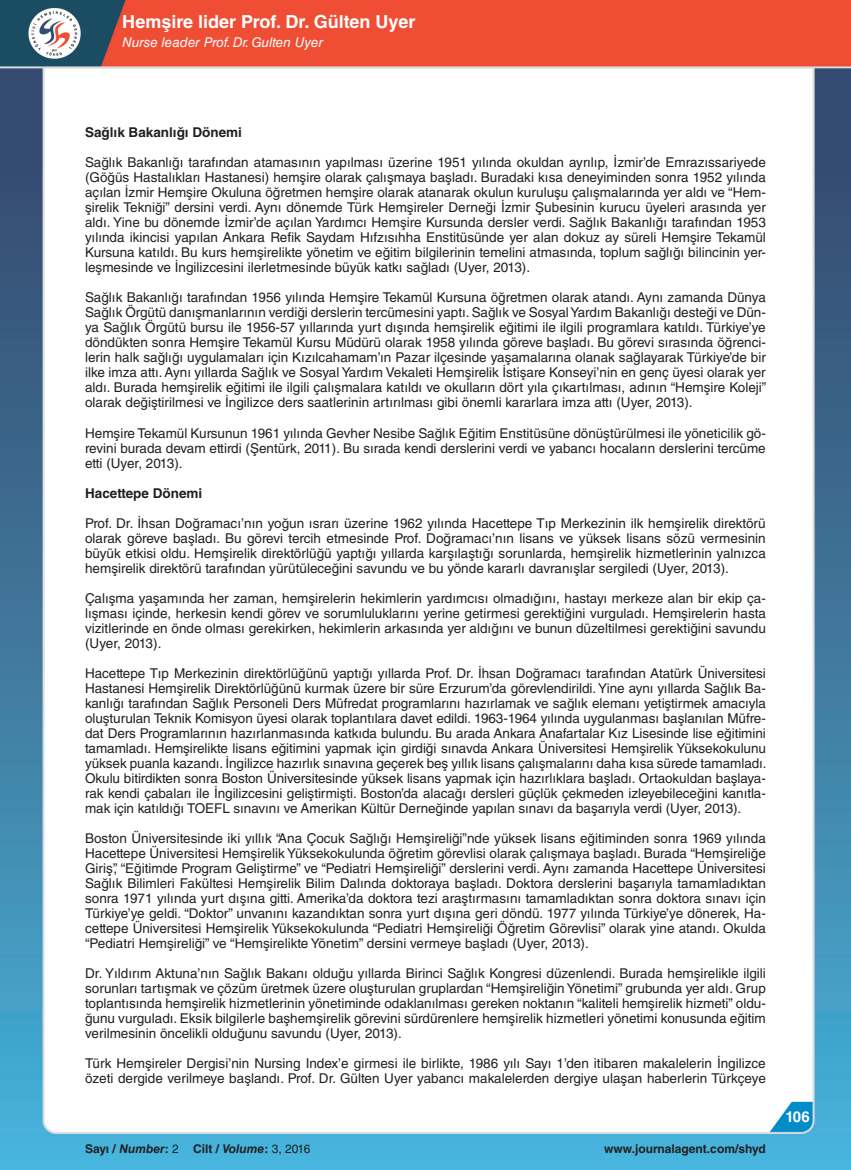
<style>
.page{position:relative;width:851px;height:1170px;background:#fff}
.page>*{position:absolute;margin:0;border:0;box-sizing:border-box;transform-origin:0 0}
.t1{font:700 18px "Helvetica LT Std";color:#fff}
.t2{font:700 15px "Helvetica LT Std";color:#fff}
.t3{font:13.5px/15px "Helvetica LT Std";color:#231f20;text-align:justify}
.t4{font:700 13.5px "Helvetica LT Std";color:#231f20}
.t5{font:italic 13.5px "Helvetica LT Std";color:#fff}
.t6{font:700 12px "Helvetica LT Std";color:#231f20}
.s1{font-style:italic}
.s2{font-weight:400}
</style>
<div class="page">
<img style="left:0;top:0;width:850px;height:1169px">
<p class="t1" style="left:122px;top:10px;width:294px">Hemşire lider Prof. Dr. Gülten Uyer</p>
<p class="t5" style="left:122px;top:35px;width:202px">Nurse leader Prof. Dr. Gulten Uyer</p>
<p class="t4" style="left:85px;top:124px;width:158px">Sağlık Bakanlığı Dönemi</p>
<p class="t3" style="left:85px;top:155px;width:682px">Sağlık Bakanlığı tarafından atamasının yapılması üzerine 1951 yılında okuldan ayrılıp, İzmir’de Emrazıssariyede (Göğüs Hastalıkları Hastanesi) hemşire olarak çalışmaya başladı. Buradaki kısa deneyiminden sonra 1952 yılında açılan İzmir Hemşire Okuluna öğretmen hemşire olarak atanarak okulun kuruluşu çalışmalarında yer aldı ve “Hem&shy;şirelik Tekniği” dersini verdi. Aynı dönemde Türk Hemşireler Derneği İzmir Şubesinin kurucu üyeleri arasında yer aldı. Yine bu dönemde İzmir’de açılan Yardımcı Hemşire Kursunda dersler verdi. Sağlık Bakanlığı tarafından 1953 yılında ikincisi yapılan Ankara Refik Saydam Hıfzısıhha Enstitüsünde yer alan dokuz ay süreli Hemşire Tekamül Kursuna katıldı. Bu kurs hemşirelikte yönetim ve eğitim bilgilerinin temelini atmasında, toplum sağlığı bilincinin yer&shy;leşmesinde ve İngilizcesini ilerletmesinde büyük katkı sağladı (Uyer, 2013).</p>
<p class="t3" style="left:85px;top:290px;width:682px">Sağlık Bakanlığı tarafından 1956 yılında Hemşire Tekamül Kursuna öğretmen olarak atandı. Aynı zamanda Dünya Sağlık Örgütü danışmanlarının verdiği derslerin tercümesini yaptı. Sağlık ve Sosyal Yardım Bakanlığı desteği ve Dün&shy;ya Sağlık Örgütü bursu ile 1956-57 yıllarında yurt dışında hemşirelik eğitimi ile ilgili programlara katıldı. Türkiye’ye döndükten sonra Hemşire Tekamül Kursu Müdürü olarak 1958 yılında göreve başladı. Bu görevi sırasında öğrenci&shy;lerin halk sağlığı uygulamaları için Kızılcahamam’ın Pazar ilçesinde yaşamalarına olanak sağlayarak Türkiye’de bir ilke imza attı. Aynı yıllarda Sağlık ve Sosyal Yardım Vekaleti Hemşirelik İstişare Konseyi’nin en genç üyesi olarak yer aldı. Burada hemşirelik eğitimi ile ilgili çalışmalara katıldı ve okulların dört yıla çıkartılması, adının “Hemşire Koleji” olarak değiştirilmesi ve İngilizce ders saatlerinin artırılması gibi önemli kararlara imza attı (Uyer, 2013).</p>
<p class="t3" style="left:85px;top:425px;width:682px">Hemşire Tekamül Kursunun 1961 yılında Gevher Nesibe Sağlık Eğitim Enstitüsüne dönüştürülmesi ile yöneticilik gö&shy;revini burada devam ettirdi (Şentürk, 2011). Bu sırada kendi derslerini verdi ve yabancı hocaların derslerini tercüme etti (Uyer, 2013).</p>
<p class="t4" style="left:85px;top:484px;width:119px">Hacettepe Dönemi</p>
<p class="t3" style="left:85px;top:515px;width:682px">Prof. Dr. İhsan Doğramacı’nın yoğun ısrarı üzerine 1962 yılında Hacettepe Tıp Merkezinin ilk hemşirelik direktörü olarak göreve başladı. Bu görevi tercih etmesinde Prof. Doğramacı’nın lisans ve yüksek lisans sözü vermesinin büyük etkisi oldu. Hemşirelik direktörlüğü yaptığı yıllarda karşılaştığı sorunlarda, hemşirelik hizmetlerinin yalnızca hemşirelik direktörü tarafından yürütüleceğini savundu ve bu yönde kararlı davranışlar sergiledi (Uyer, 2013).</p>
<p class="t3" style="left:85px;top:590px;width:682px">Çalışma yaşamında her zaman, hemşirelerin hekimlerin yardımcısı olmadığını, hastayı merkeze alan bir ekip ça&shy;lışması içinde, herkesin kendi görev ve sorumluluklarını yerine getirmesi gerektiğini vurguladı. Hemşirelerin hasta vizitlerinde en önde olması gerekirken, hekimlerin arkasında yer aldığını ve bunun düzeltilmesi gerektiğini savundu (Uyer, 2013).</p>
<p class="t3" style="left:85px;top:665px;width:683px">Hacettepe Tıp Merkezinin direktörlüğünü yaptığı yıllarda Prof. Dr. İhsan Doğramacı tarafından Atatürk Üniversitesi Hastanesi Hemşirelik Direktörlüğünü kurmak üzere bir süre Erzurum’da görevlendirildi. Yine aynı yıllarda Sağlık Ba&shy;kanlığı tarafından Sağlık Personeli Ders Müfredat programlarını hazırlamak ve sağlık elemanı yetiştirmek amacıyla oluşturulan Teknik Komisyon üyesi olarak toplantılara davet edildi. 1963-1964 yılında uygulanması başlanılan Müfre&shy;dat Ders Programlarının hazırlanmasında katkıda bulundu. Bu arada Ankara Anafartalar Kız Lisesinde lise eğitimini tamamladı. Hemşirelikte lisans eğitimini yapmak için girdiği sınavda Ankara Üniversitesi Hemşirelik Yüksekokulunu yüksek puanla kazandı. İngilizce hazırlık sınavına geçerek beş yıllık lisans çalışmalarını daha kısa sürede tamamladı.<br>Okulu bitirdikten sonra Boston Üniversitesinde yüksek lisans yapmak için hazırlıklara başladı. Ortaokuldan başlaya&shy;rak kendi çabaları ile İngilizcesini geliştirmişti. Boston’da alacağı dersleri güçlük çekmeden izleyebileceğini kanıtla&shy;mak için katıldığı TOEFL sınavını ve Amerikan Kültür Derneğinde yapılan sınavı da başarıyla verdi (Uyer, 2013).</p>
<p class="t3" style="left:85px;top:830px;width:682px">Boston Üniversitesinde iki yıllık “Ana Çocuk Sağlığı Hemşireliği”nde yüksek lisans eğitiminden sonra 1969 yılında Hacettepe Üniversitesi Hemşirelik Yüksekokulunda öğretim görevlisi olarak çalışmaya başladı. Burada “Hemşireliğe Giriş”, “Eğitimde Program Geliştirme” ve “Pediatri Hemşireliği” derslerini verdi. Aynı zamanda Hacettepe Üniversitesi Sağlık Bilimleri Fakültesi Hemşirelik Bilim Dalında doktoraya başladı. Doktora derslerini başarıyla tamamladıktan sonra 1971 yılında yurt dışına gitti. Amerika’da doktora tezi araştırmasını tamamladıktan sonra doktora sınavı için Türkiye’ye geldi. “Doktor” unvanını kazandıktan sonra yurt dışına geri döndü. 1977 yılında Türkiye’ye dönerek, Ha&shy;cettepe Üniversitesi Hemşirelik Yüksekokulunda “Pediatri Hemşireliği Öğretim Görevlisi” olarak yine atandı. Okulda “Pediatri Hemşireliği” ve “Hemşirelikte Yönetim” dersini vermeye başladı (Uyer, 2013).</p>
<p class="t3" style="left:85px;top:965px;width:682px">Dr. Yıldırım Aktuna’nın Sağlık Bakanı olduğu yıllarda Birinci Sağlık Kongresi düzenlendi. Burada hemşirelikle ilgili sorunları tartışmak ve çözüm üretmek üzere oluşturulan gruplardan “Hemşireliğin Yönetimi” grubunda yer aldı. Grup toplantısında hemşirelik hizmetlerinin yönetiminde odaklanılması gereken noktanın “kaliteli hemşirelik hizmeti” oldu&shy;ğunu vurguladı. Eksik bilgilerle başhemşirelik görevini sürdürenlere hemşirelik hizmetleri yönetimi konusunda eğitim verilmesinin öncelikli olduğunu savundu (Uyer, 2013).</p>
<p class="t3" style="left:85px;top:1055px;width:682px">Türk Hemşireler Dergisi’nin Nursing Index’e girmesi ile birlikte, 1986 yılı Sayı 1’den itibaren makalelerin İngilizce özeti dergide verilmeye başlandı. Prof. Dr. Gülten Uyer yabancı makalelerden dergiye ulaşan haberlerin Türkçeye</p>
<p class="t6" style="left:85px;top:1141px;width:227px">Sayı / <span class="s1">Number</span>: <span class="s2">2</span> Cilt / <span class="s1">Volume</span>: <span class="s2">3, 2016</span></p>
<p class="t6" style="left:604px;top:1141px;width:163px">www.journalagent.com/shyd</p>
<p class="t2" style="left:785px;top:1107px;width:26px">106</p>
</div>
